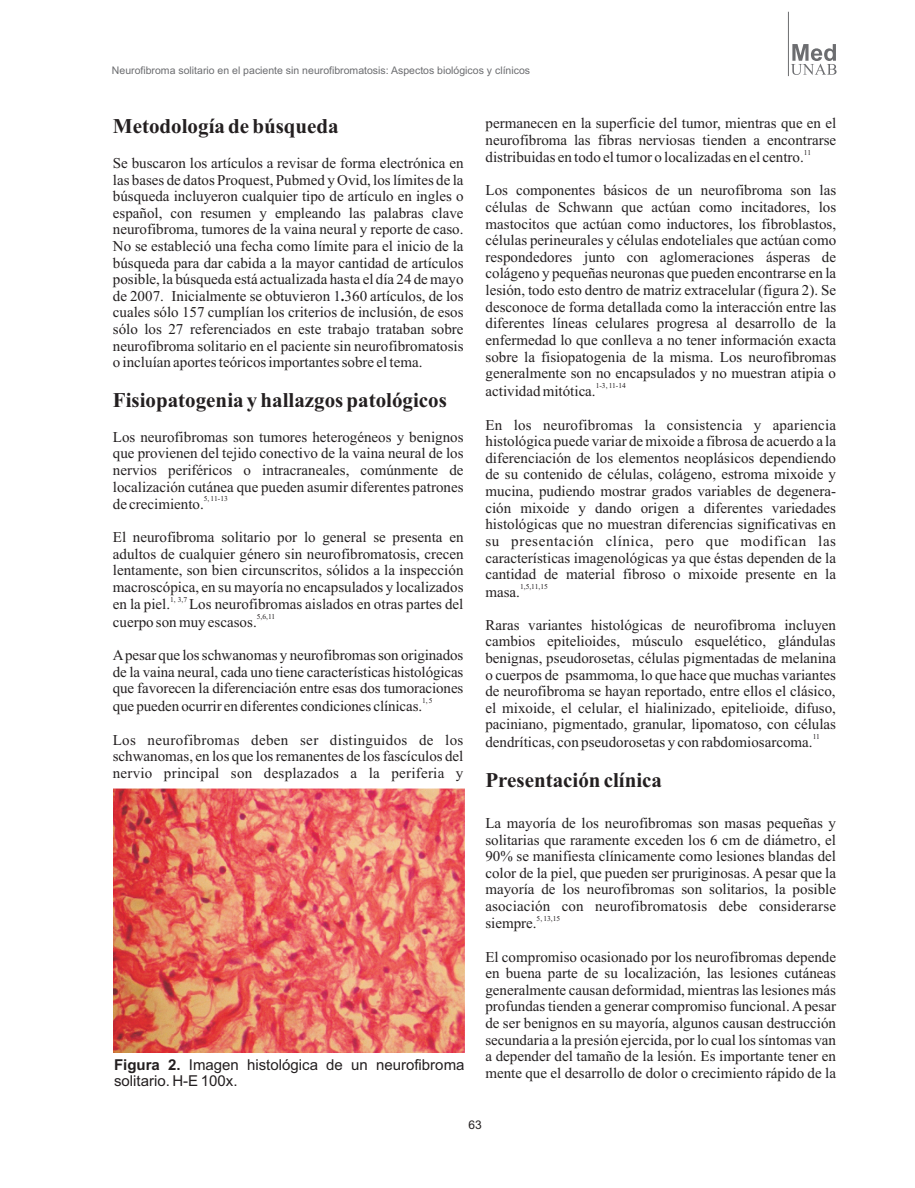
<style>
.page{position:relative;width:915px;height:1188px;background:#fff}
.page>*{position:absolute;margin:0;border:0;box-sizing:border-box;transform-origin:0 0}
.t1{font:700 21px "Times New Roman";color:#231f20}
.t2{font:15px/16.6px "Times New Roman";color:#231f20}
.t3{font:15px/16.8px "Arial";color:#231f20}
.t4{font:15px "Times New Roman";letter-spacing:.04em;color:#231f20}
.t5{font:15px "Times New Roman";letter-spacing:.025em;color:#231f20}
.t6{font:12px "Arial";color:#231f20}
.t7{font:10.5px "Arial";color:#6c6d70}
.t8{font:7.5px "Times New Roman";letter-spacing:-.035em;color:#231f20}
.s1{font-weight:700}
.s2{font-weight:700;font-size:21px}
</style>
<div class="page">
<svg style="left:791px;top:44px;width:45px;height:31px"></svg>
<hr style="left:787px;top:12px;width:1px;height:64px;background:#6c6d70">
<img style="left:113px;top:789px;width:352px;height:263px">
<p class="t7" style="left:112px;top:66px;width:419px">Neurofibroma solitario en el paciente sin neurofibromatosis: Aspectos biológicos y clínicos</p>
<h1 class="t1" style="left:113px;top:119px;width:227px">Metodología de búsqueda</h1>
<p class="t2" style="left:485px;top:116px;width:352px">permanecen en la superficie del tumor, mientras que en el neurofibroma las fibras nerviosas tienden a encontrarse</p>
<p class="t8" style="left:803px;top:149px;width:9px">11</p>
<p class="t2" style="left:485px;top:150px;width:320px">distribuidas en todo el tumor o localizadas en el centro.</p>
<p class="t2" style="left:113px;top:156px;width:352px">Se buscaron los artículos a revisar de forma electrónica en las bases de datos Proquest, Pubmed y Ovid, los límites de la</p>
<p class="t2" style="left:485px;top:184px;width:352px">Los componentes básicos de un neurofibroma son las</p>
<p class="t2" style="left:113px;top:189px;width:352px">búsqueda incluyeron cualquier tipo de artículo en ingles o</p>
<p class="t2" style="left:485px;top:200px;width:352px">células de Schwann que actúan como incitadores, los</p>
<p class="t2" style="left:113px;top:206px;width:352px">español, con resumen y empleando las palabras clave</p>
<p class="t2" style="left:485px;top:217px;width:352px">mastocitos que actúan como inductores, los fibroblastos,</p>
<p class="t2" style="left:113px;top:222px;width:352px">neurofibroma, tumores de la vaina neural y reporte de caso.</p>
<p class="t2" style="left:485px;top:233px;width:352px">células perineurales y células endoteliales que actúan como</p>
<p class="t2" style="left:113px;top:239px;width:352px">No se estableció una fecha como límite para el inicio de la</p>
<p class="t2" style="left:485px;top:250px;width:352px">respondedores junto con aglomeraciones ásperas de</p>
<p class="t2" style="left:113px;top:256px;width:352px">búsqueda para dar cabida a la mayor cantidad de artículos</p>
<p class="t2" style="left:485px;top:267px;width:352px">colágeno y pequeñas neuronas que pueden encontrarse en la</p>
<p class="t2" style="left:113px;top:272px;width:352px">posible, la búsqueda está actualizada hasta el día 24 de mayo</p>
<p class="t2" style="left:485px;top:283px;width:352px">lesión, todo esto dentro de matriz extracelular (figura 2). Se</p>
<p class="t2" style="left:113px;top:289px;width:352px">de 2007. Inicialmente se obtuvieron 1<span class="s1">.</span>360 artículos, de los</p>
<p class="t2" style="left:485px;top:300px;width:352px">desconoce de forma detallada como la interacción entre las</p>
<p class="t2" style="left:113px;top:306px;width:352px">cuales sólo 157 cumplían los criterios de inclusión, de esos</p>
<p class="t2" style="left:485px;top:316px;width:352px">diferentes líneas celulares progresa al desarrollo de la</p>
<p class="t2" style="left:113px;top:322px;width:352px">sólo los 27 referenciados en este trabajo trataban sobre</p>
<p class="t2" style="left:485px;top:333px;width:352px">enfermedad lo que conlleva a no tener información exacta</p>
<p class="t2" style="left:113px;top:339px;width:352px">neurofibroma solitario en el paciente sin neurofibromatosis</p>
<p class="t2" style="left:485px;top:350px;width:352px">sobre la fisiopatogenia de la misma. Los neurofibromas</p>
<p class="t2" style="left:113px;top:355px;width:311px">o incluían aportes teóricos importantes sobre el tema.</p>
<p class="t2" style="left:485px;top:366px;width:352px">generalmente son no encapsulados y no muestran atipia o</p>
<p class="t8" style="left:595px;top:383px;width:32px">1-3, 11-14</p>
<p class="t2" style="left:485px;top:384px;width:112px">actividad mitótica.</p>
<h1 class="t1" style="left:113px;top:393px;width:335px">Fisiopatogenia y hallazgos patológicos</h1>
<p class="t2" style="left:485px;top:418px;width:352px">En los neurofibromas la consistencia y apariencia</p>
<p class="t2" style="left:113px;top:430px;width:352px">Los neurofibromas son tumores heterogéneos y benignos</p>
<p class="t2" style="left:485px;top:434px;width:352px">histológica puede variar de mixoide a fibrosa de acuerdo a la</p>
<p class="t2" style="left:113px;top:446px;width:352px">que provienen del tejido conectivo de la vaina neural de los</p>
<p class="t2" style="left:485px;top:451px;width:352px">diferenciación de los elementos neoplásicos dependiendo</p>
<p class="t2" style="left:113px;top:463px;width:352px">nervios periféricos o intracraneales, comúnmente de</p>
<p class="t2" style="left:485px;top:468px;width:352px">de su contenido de células, colágeno, estroma mixoide y</p>
<p class="t2" style="left:113px;top:480px;width:352px">localización cutánea que pueden asumir diferentes patrones</p>
<p class="t2" style="left:485px;top:484px;width:352px">mucina, pudiendo mostrar grados variables de degenera-</p>
<p class="t8" style="left:204px;top:496px;width:25px">5, 11-13</p>
<p class="t2" style="left:113px;top:497px;width:92px">de crecimiento.</p>
<p class="t2" style="left:485px;top:501px;width:352px">ción mixoide y dando origen a diferentes variedades histológicas que no muestran diferencias significativas en</p>
<p class="t2" style="left:113px;top:530px;width:352px">El neurofibroma solitario por lo general se presenta en</p>
<p class="t4" style="left:485px;top:536px;width:352px">su presentación clínica, pero que modifican las</p>
<p class="t2" style="left:113px;top:547px;width:352px">adultos de cualquier género sin neurofibromatosis, crecen</p>
<p class="t2" style="left:485px;top:551px;width:352px">características imagenológicas ya que éstas dependen de la</p>
<p class="t2" style="left:113px;top:563px;width:352px">lentamente, son bien circunscritos, sólidos a la inspección</p>
<p class="t2" style="left:485px;top:567px;width:352px">cantidad de material fibroso o mixoide presente en la</p>
<p class="t2" style="left:113px;top:580px;width:352px">macroscópica, en su mayoría no encapsulados y localizados</p>
<p class="t8" style="left:520px;top:584px;width:29px">1,5,11,15</p>
<p class="t2" style="left:485px;top:585px;width:36px">masa.</p>
<p class="t8" style="left:170px;top:597px;width:18px">1, 3,7</p>
<p class="t2" style="left:113px;top:598px;width:59px">en la piel.</p>
<p class="t2" style="left:189px;top:598px;width:276px">Los neurofibromas aislados en otras partes del</p>
<p class="t8" style="left:257px;top:614px;width:20px">5,6,11</p>
<p class="t2" style="left:113px;top:615px;width:145px">cuerpo son muy escasos.</p>
<p class="t2" style="left:485px;top:618px;width:352px">Raras variantes histológicas de neurofibroma incluyen cambios epitelioides, músculo esquelético, glándulas</p>
<p class="t2" style="left:113px;top:648px;width:352px">Apesar que los schwanomas y neurofibromas son originados</p>
<p class="t2" style="left:485px;top:651px;width:352px">benignas, pseudorosetas, células pigmentadas de melanina</p>
<p class="t2" style="left:113px;top:665px;width:352px">de la vaina neural, cada uno tiene características histológicas</p>
<p class="t2" style="left:485px;top:668px;width:352px">o cuerpos de psammoma, lo que hace que muchas variantes</p>
<p class="t2" style="left:113px;top:681px;width:352px">que favorecen la diferenciación entre esas dos tumoraciones</p>
<p class="t2" style="left:485px;top:684px;width:351px">de neurofibroma se hayan reportado, entre ellos el clásico,</p>
<p class="t8" style="left:422px;top:698px;width:12px">1, 5</p>
<p class="t2" style="left:113px;top:699px;width:311px">que pueden ocurrir en diferentes condiciones clínicas.</p>
<p class="t2" style="left:485px;top:701px;width:352px">el mixoide, el celular, el hialinizado, epitelioide, difuso, paciniano, pigmentado, granular, lipomatoso, con células</p>
<p class="t8" style="left:812px;top:734px;width:9px">11</p>
<p class="t5" style="left:113px;top:734px;width:352px">Los neurofibromas deben ser distinguidos de los</p>
<p class="t2" style="left:485px;top:735px;width:328px">dendríticas, con pseudorosetas y con rabdomiosarcoma.</p>
<p class="t2" style="left:113px;top:749px;width:550px">schwanomas, en los que los remanentes de los fascículos del<br>nervio principal son desplazados a la periferia y <span class="s2">Presentación clínica</span></p>
<p class="t2" style="left:485px;top:816px;width:352px;text-align:justify">La mayoría de los neurofibromas son masas pequeñas y solitarias que raramente exceden los 6 cm de diámetro, el 90% se manifiesta clínicamente como lesiones blandas del color de la piel, que pueden ser pruriginosas. A pesar que la mayoría de los neurofibromas son solitarios, la posible asociación con neurofibromatosis debe considerarse</p>
<p class="t8" style="left:536px;top:916px;width:25px">5, 13,15</p>
<p class="t2" style="left:485px;top:916px;width:53px">siempre.</p>
<p class="t2" style="left:485px;top:950px;width:352px;text-align:justify">El compromiso ocasionado por los neurofibromas depende en buena parte de su localización, las lesiones cutáneas generalmente causan deformidad, mientras las lesiones más profundas tienden a generar compromiso funcional. Apesar de ser benignos en su mayoría, algunos causan destrucción secundaria a la presión ejercida, por lo cual los síntomas van a depender del tamaño de la lesión. Es importante tener en mente que el desarrollo de dolor o crecimiento rápido de la</p>
<p class="t3" style="left:114px;top:1057px;width:352px"><span class="s1">Figura 2.</span> Imagen histológica de un neurofibroma solitario. H-E 100x.</p>
<p class="t6" style="left:468px;top:1120px;width:15px">63</p>
</div>
